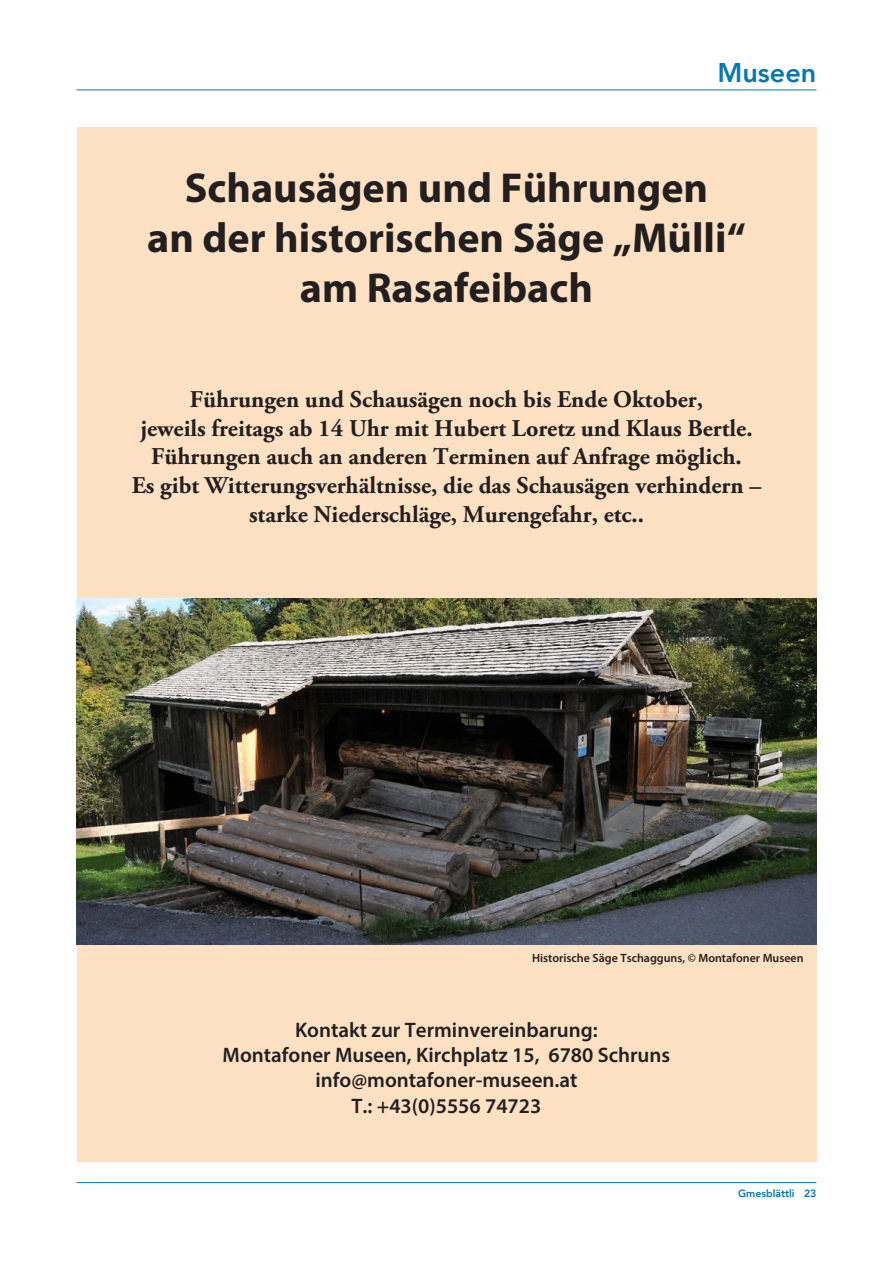
<style>
.page{position:relative;width:893px;height:1263px;background:#fff}
.page>*{position:absolute;margin:0;border:0;box-sizing:border-box;transform-origin:0 0}
.t1{font:700 42px/50.4px "Myriad Pro";color:#231f20;text-align:center}
.t2{font:800 27px "Avenir";color:#0578b3}
.t3{font:700 24px/28.8px "Adobe Garamond Pro";color:#231f20;text-align:center}
.t4{font:600 21px/25.2px "Myriad Pro";color:#231f20;text-align:center}
.t5{font:600 12px "Myriad Pro";color:#231f20}
.t6{font:800 10.5px "Avenir";color:#0578b3}
</style>
<div class="page">
<hr style="left:77px;top:90px;width:739px;height:1px;background:#0578b3">
<hr style="left:77px;top:1182px;width:739px;height:1px;background:#0578b3">
<div style="left:77px;top:128px;width:739px;height:1034px;background:#fee1c2"></div>
<img style="left:77px;top:598px;width:739px;height:347px">
<p class="t2" style="left:717px;top:52px;width:100px">Museen</p>
<h1 class="t1" style="left:147px;top:161px;width:600px">Schausägen und Führungen<br>an der historischen Säge „Mülli“ am Rasafeibach</h1>
<p class="t3" style="left:132px;top:385px;width:631px">Führungen und Schausägen noch bis Ende Oktober,<br>jeweils freitags ab 14 Uhr mit Hubert Loretz und Klaus Bertle.<br>Führungen auch an anderen Terminen auf Anfrage möglich.<br>Es gibt Witterungsverhältnisse, die das Schausägen verhindern – starke Niederschläge, Murengefahr, etc..</p>
<p class="t5" style="left:532px;top:950px;width:273px">Historische Säge Tschagguns, © Montafoner Museen</p>
<p class="t4" style="left:223px;top:1017px;width:449px">Kontakt zur Terminvereinbarung:<br>Montafoner Museen, Kirchplatz 15, 6780 Schruns info@montafoner-museen.at<br>T.: +43(0)5556 74723</p>
<p class="t6" style="left:738px;top:1185px;width:80px">Gmesblättli 23</p>
</div>
